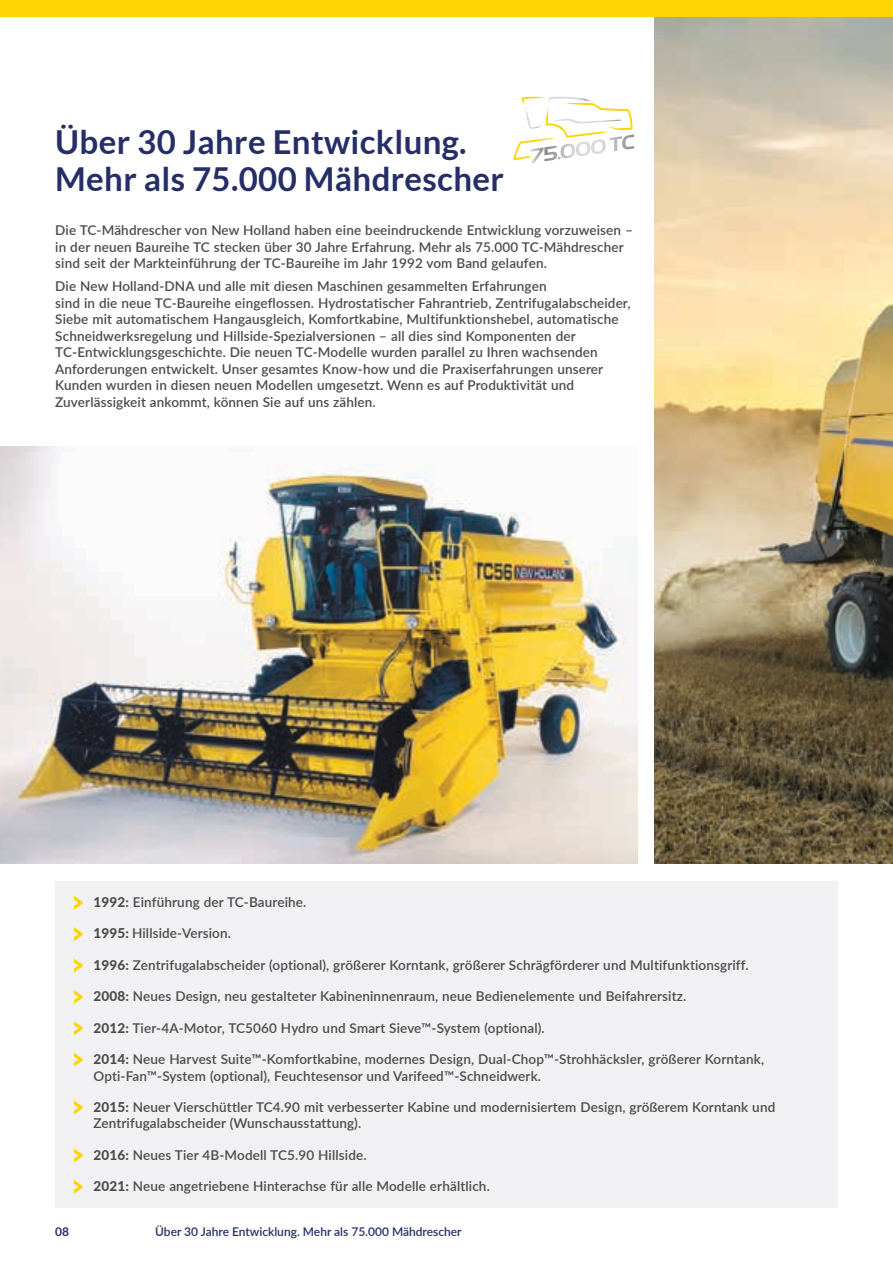
<style>
.page{position:relative;width:893px;height:1263px;background:#fff}
.page>*{position:absolute;margin:0;border:0;box-sizing:border-box;transform-origin:0 0}
.t1{font:700 33px/37.5px "Lato";letter-spacing:.01em;color:#252e66}
.t2{font:600 13.5px/16.5px "Lato";letter-spacing:.01em;color:#4b4b4a}
.t3{font:600 12px "Lato";color:#252e66}
.t4{font:700 12px "Lato";color:#252e66}
.s1{font-weight:900;font-size:26.25px;color:#ffd400}
.s2{font-weight:800}
</style>
<div class="page">
<img style="left:0;top:446px;width:638px;height:418px">
<div style="left:55px;top:881px;width:783px;height:327px;background:#f1f0f2"></div>
<svg style="left:513px;top:97px;width:121px;height:66px"></svg>
<img style="left:655px;top:17px;width:238px;height:847px">
<div style="left:0;top:0;width:893px;height:17px;background:#ffd400"></div>
<h1 class="t1" style="left:55px;top:123px;width:450px">Über 30 Jahre Entwicklung.<br>Mehr als 75.000 Mähdrescher</h1>
<p class="t2" style="left:55px;top:221px;width:579px">Die TC-Mähdrescher von New Holland haben eine beeindruckende Entwicklung vorzuweisen – in der neuen Baureihe TC stecken über 30 Jahre Erfahrung. Mehr als 75.000 TC-Mähdrescher sind seit der Markteinführung der TC-Baureihe im Jahr 1992 vom Band gelaufen.</p>
<p class="t2" style="left:55px;top:277px;width:577px">Die New Holland-DNA und alle mit diesen Maschinen gesammelten Erfahrungen<br>sind in die neue TC-Baureihe eingeflossen. Hydrostatischer Fahrantrieb, Zentrifugalabscheider, Siebe mit automatischem Hangausgleich, Komfortkabine, Multifunktionshebel, automatische Schneidwerksregelung und Hillside-Spezialversionen – all dies sind Komponenten der TC-Entwicklungsgeschichte. Die neuen TC-Modelle wurden parallel zu Ihren wachsenden Anforderungen entwickelt. Unser gesamtes Know-how und die Praxiserfahrungen unserer Kunden wurden in diesen neuen Modellen umgesetzt. Wenn es auf Produktivität und Zuverlässigkeit ankommt, können Sie auf uns zählen.</p>
<p class="t2" style="left:84px;top:893px;width:224px"><span class="s1">&gt;</span> <span class="s2">1992:</span> Einführung der TC-Baureihe.</p>
<p class="t2" style="left:84px;top:925px;width:149px"><span class="s1">&gt;</span> <span class="s2">1995:</span> Hillside-Version.</p>
<p class="t2" style="left:84px;top:956px;width:666px"><span class="s1">&gt;</span> <span class="s2">1996:</span> Zentrifugalabscheider (optional), größerer Korntank, größerer Schrägförderer und Multifunktionsgriff.</p>
<p class="t2" style="left:84px;top:987px;width:604px"><span class="s1">&gt;</span> <span class="s2">2008:</span> Neues Design, neu gestalteter Kabineninnenraum, neue Bedienelemente und Beifahrersitz.</p>
<p class="t2" style="left:84px;top:1019px;width:462px"><span class="s1">&gt;</span> <span class="s2">2012:</span> Tier-4A-Motor, TC5060 Hydro und Smart Sieve™-System (optional).</p>
<p class="t2" style="left:94px;top:1050px;width:672px;text-indent:-10px"><span class="s1">&gt;</span> <span class="s2">2014:</span> Neue Harvest Suite™-Komfortkabine, modernes Design, Dual-Chop™-Strohhäcksler, größerer Korntank,<br>Opti-Fan™-System (optional), Feuchtesensor und Varifeed™-Schneidwerk.</p>
<p class="t2" style="left:94px;top:1098px;width:683px;text-indent:-10px"><span class="s1">&gt;</span> <span class="s2">2015:</span> Neuer Vierschüttler TC4.90 mit verbesserter Kabine und modernisiertem Design, größerem Korntank und<br>Zentrifugalabscheider (Wunschausstattung).</p>
<p class="t2" style="left:84px;top:1146px;width:284px"><span class="s1">&gt;</span> <span class="s2">2016:</span> Neues Tier 4B-Modell TC5.90 Hillside.</p>
<p class="t2" style="left:84px;top:1177px;width:408px"><span class="s1">&gt;</span> <span class="s2">2021:</span> Neue angetriebene Hinterachse für alle Modelle erhältlich.</p>
<p class="t4" style="left:55px;top:1224px;width:15px">08</p>
<p class="t3" style="left:155px;top:1223px;width:308px">Über 30 Jahre Entwicklung. Mehr als 75.000 Mähdrescher</p>
</div>
